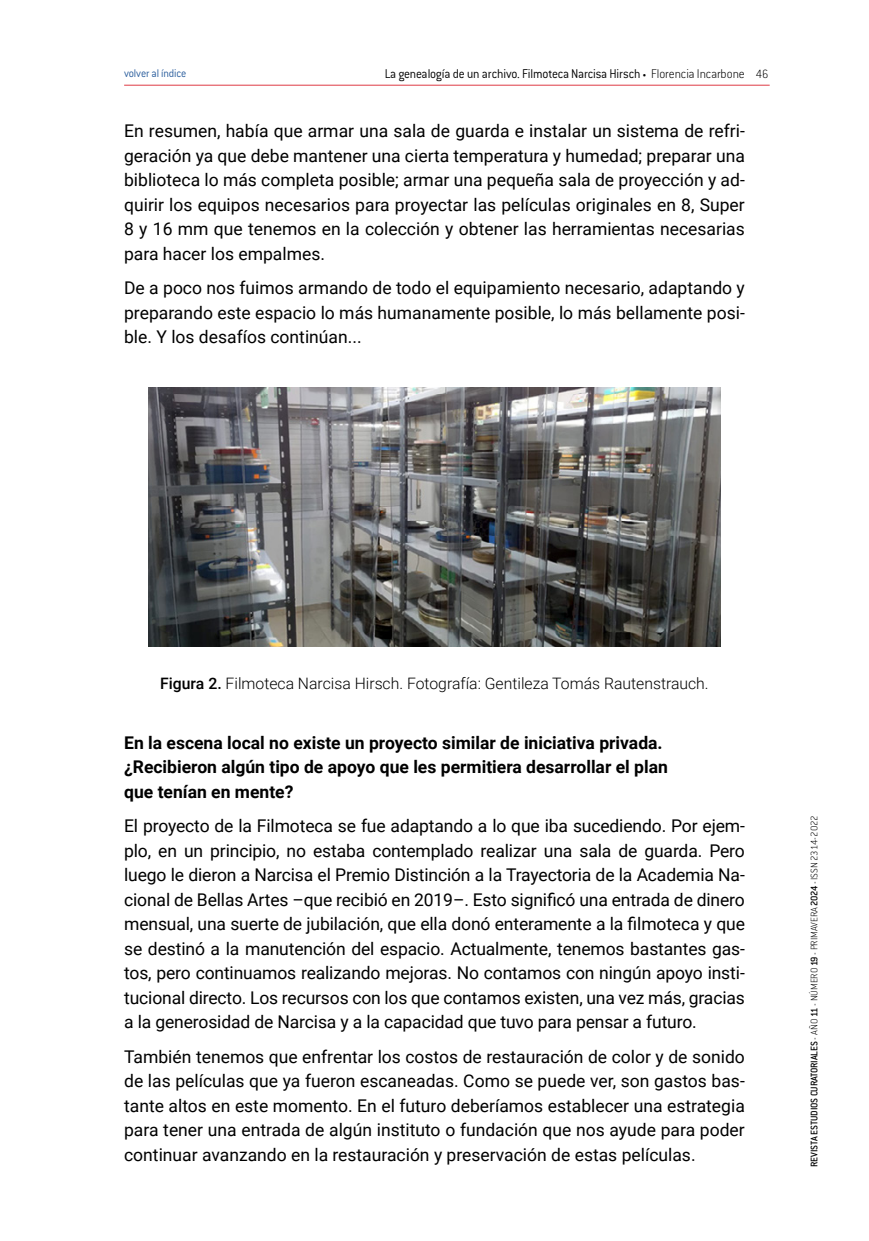
<style>
.page{position:relative;width:869px;height:1241px;background:#fff}
.page>*{position:absolute;margin:0;border:0;box-sizing:border-box;transform-origin:0 0}
.t1{font:17.5px/24.5px "Roboto";color:#000;text-align:justify}
.t2{font:700 17.5px/24.5px "Roboto";color:#000}
.t3{font:300 15.75px "Roboto";color:#000}
.t4{font:300 14px "Conduit ITC";letter-spacing:-.015em;color:#000;scale:.93 1}
.t5{font:300 12.25px "Conduit ITC";letter-spacing:-.01em;color:#275b9b;scale:.93 1}
.t6{font:500 10.5px "Conduit ITC";letter-spacing:-.015em;color:#000}
.s1{font-weight:200;font-size:8.75px}
.s2{font-weight:200}
.s3{font-weight:200;font-size:13.12px}
.s4{font-weight:500}
</style>
<div class="page">
<hr style="left:124px;top:85px;width:645px;height:1px;background:#de3b44">
<img style="left:148px;top:387px;width:572px;height:260px">
<p class="t5" style="left:124px;top:66px;width:68px">volver al índice</p>
<p class="t4" style="left:384px;top:65px;width:414px">La genealogía de un archivo. Filmoteca Narcisa Hirsch <span class="s1">•</span> <span class="s2">Florencia Incarbone</span> <span class="s3">46</span></p>
<p class="t1" style="left:124px;top:119px;width:622px">En resumen, había que armar una sala de guarda e instalar un sistema de refri&shy;geración ya que debe mantener una cierta temperatura y humedad; preparar una biblioteca lo más completa posible; armar una pequeña sala de proyección y ad&shy;quirir los equipos necesarios para proyectar las películas originales en 8, Super 8 y 16 mm que tenemos en la colección y obtener las herramientas necesarias para hacer los empalmes.</p>
<p class="t1" style="left:124px;top:276px;width:622px">De a poco nos fuimos armando de todo el equipamiento necesario, adaptando y preparando este espacio lo más humanamente posible, lo más bellamente posi&shy;ble. Y los desafíos continúan...</p>
<p class="t3" style="left:160px;top:674px;width:549px"><span class="s4">Figura 2.</span> Filmoteca Narcisa Hirsch. Fotografía: Gentileza Tomás Rautenstrauch.</p>
<p class="t2" style="left:124px;top:730px;width:545px">En la escena local no existe un proyecto similar de iniciativa privada. ¿Recibieron algún tipo de apoyo que les permitiera desarrollar el plan que tenían en mente?</p>
<p class="t1" style="left:124px;top:813px;width:622px">El proyecto de la Filmoteca se fue adaptando a lo que iba sucediendo. Por ejem&shy;plo, en un principio, no estaba contemplado realizar una sala de guarda. Pero luego le dieron a Narcisa el Premio Distinción a la Trayectoria de la Academia Na&shy;cional de Bellas Artes –que recibió en 2019–. Esto significó una entrada de dinero mensual, una suerte de jubilación, que ella donó enteramente a la filmoteca y que se destinó a la manutención del espacio. Actualmente, tenemos bastantes gas&shy;tos, pero continuamos realizando mejoras. No contamos con ningún apoyo insti&shy;tucional directo. Los recursos con los que contamos existen, una vez más, gracias a la generosidad de Narcisa y a la capacidad que tuvo para pensar a futuro.</p>
<p class="t1" style="left:124px;top:1044px;width:622px">También tenemos que enfrentar los costos de restauración de color y de sonido de las películas que ya fueron escaneadas. Como se puede ver, son gastos bas&shy;tante altos en este momento. En el futuro deberíamos establecer una estrategia para tener una entrada de algún instituto o fundación que nos ayude para poder continuar avanzando en la restauración y preservación de estas películas.</p>
<p class="t6" style="left:807px;top:1166px;width:353px;rotate:-90deg">REVISTA ESTUDIOS CURATORIALES <span class="s2">- AÑO</span> 11 <span class="s2">- NÚMERO</span> 19 <span class="s2">- PRIMAVERA</span> 2024 <span class="s2">- ISSN 2314-2022</span></p>
</div>
